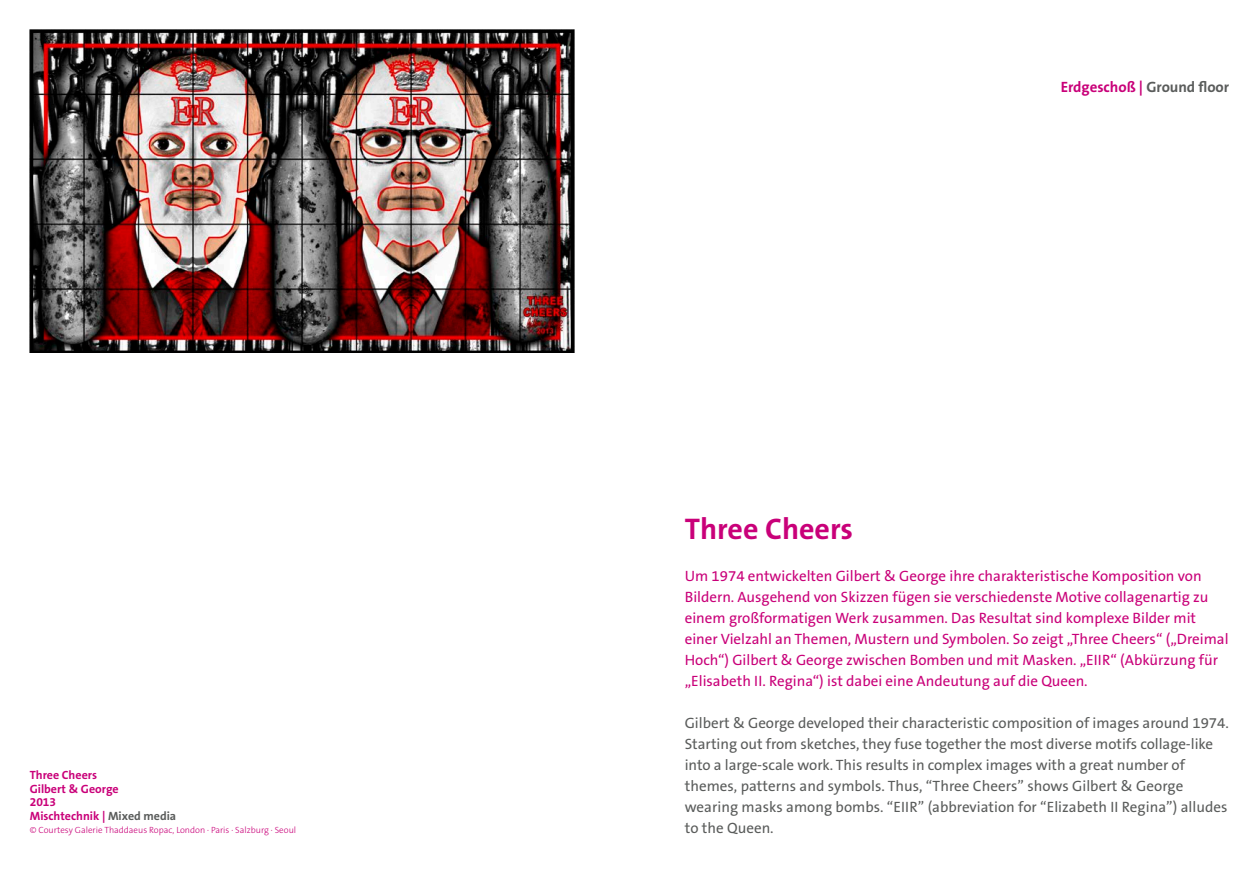
<style>
.page{position:relative;width:1259px;height:893px;background:#fff}
.page>*{position:absolute;margin:0;border:0;box-sizing:border-box;transform-origin:0 0}
.t1{font:700 30px "The Sans B W7";color:#c90079}
.t2{font:15px/21px "The Sans B W5 Plain";color:#c90079}
.t3{font:15px/21px "The Sans B W5 Plain";color:#5a5c5b}
.t4{font:700 15px "The Sans B W7";letter-spacing:-.005em;color:#c90079}
.t5{font:700 12px/13.5px "The Sans B W7";color:#c90079}
.t6{font:300 9px "The Sans B W3";color:#c90079}
.s1{color:#5a5c5b}
</style>
<div class="page">
<img style="left:30px;top:30px;width:544px;height:323px">
<p class="t5" style="left:30px;top:769px;width:148px">Three Cheers<br>Gilbert &amp; George<br>2013<br>Mischtechnik | <span class="s1">Mixed media</span></p>
<p class="t6" style="left:30px;top:825px;width:268px">© Courtesy Galerie Thaddaeus Ropac, London ∙ Paris ∙ Salzburg ∙ Seoul</p>
<p class="t4" style="left:1060px;top:77px;width:170px">Erdgeschoß | <span class="s1">Ground floor</span></p>
<h1 class="t1" style="left:685px;top:510px;width:170px">Three Cheers</h1>
<p class="t2" style="left:685px;top:566px;width:545px">Um 1974 entwickelten Gilbert &amp; George ihre charakteristische Komposition von Bildern. Ausgehend von Skizzen fügen sie verschiedenste Motive collagenartig zu einem großformatigen Werk zusammen. Das Resultat sind komplexe Bilder mit einer Vielzahl an Themen, Mustern und Symbolen. So zeigt „Three Cheers“ („Dreimal Hoch“) Gilbert &amp; George zwischen Bomben und mit Masken. „EIIR“ (Abkürzung für „Elisabeth II. Regina“) ist dabei eine Andeutung auf die Queen.</p>
<p class="t3" style="left:685px;top:713px;width:545px">Gilbert &amp; George developed their characteristic composition of images around 1974.<br>Starting out from sketches, they fuse together the most diverse motifs collage-like into a large-scale work. This results in complex images with a great number of themes, patterns and symbols. Thus, “Three Cheers” shows Gilbert &amp; George wearing masks among bombs. “EIIR” (abbreviation for “Elizabeth II Regina”) alludes to the Queen.</p>
</div>
